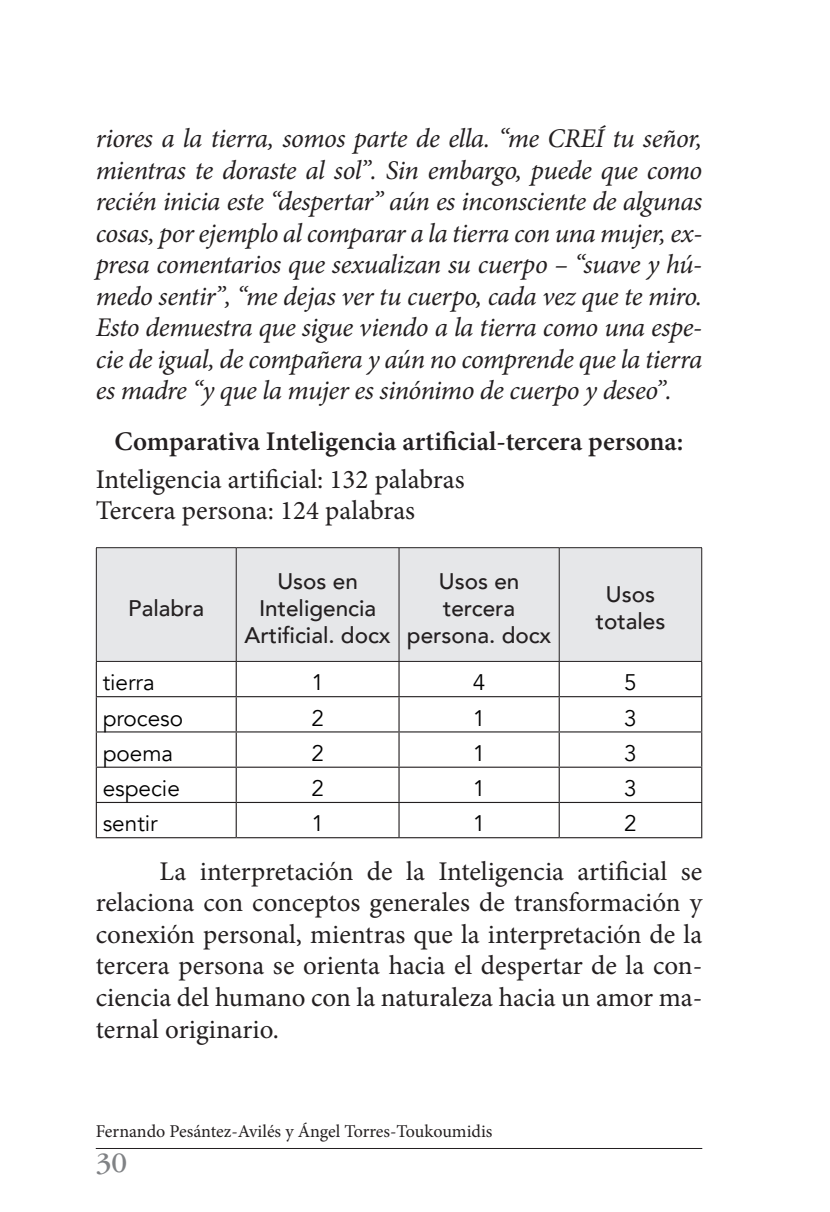
<style>
.page{position:relative;width:830px;height:1212px;background:#fff}
.page>*{position:absolute;margin:0;border:0;box-sizing:border-box;transform-origin:0 0}
.t1{font:29.25px "ITC Garamond Std";color:#808285}
.t2{font:italic 27px/31.5px "Minion Pro";letter-spacing:-.02em;color:#231f20;text-align:justify}
.t3{font:27px/31.5px "Minion Pro";color:#231f20}
.t4{font:600 27px "Minion Pro";color:#231f20}
.t5{font:500 22.5px/27px "Avenir";color:#231f20;text-align:center}
.t6{font:22.5px "Avenir";color:#000001}
.t7{font:18px "Minion Pro";letter-spacing:-.005em;color:#231f20}
</style>
<div class="page">
<hr style="left:96px;top:1148px;width:606px;height:1px;background:#231f20">
<div style="left:97px;top:548px;width:604px;height:113px;background:#e6e7e9"></div>
<svg style="left:97px;top:662px;width:603px;height:175px"></svg>
<hr style="left:235px;top:662px;width:2px;height:34px;background:#231f20">
<hr style="left:398px;top:662px;width:1px;height:34px;background:#231f20">
<hr style="left:558px;top:662px;width:1px;height:34px;background:#231f20">
<hr style="left:96px;top:696px;width:140px;height:1px;background:#231f20">
<hr style="left:236px;top:696px;width:163px;height:1px;background:#231f20">
<hr style="left:235px;top:697px;width:2px;height:34px;background:#231f20">
<hr style="left:399px;top:696px;width:160px;height:1px;background:#231f20">
<hr style="left:398px;top:697px;width:1px;height:34px;background:#231f20">
<hr style="left:559px;top:696px;width:143px;height:1px;background:#231f20">
<hr style="left:558px;top:697px;width:1px;height:34px;background:#231f20">
<hr style="left:96px;top:731px;width:140px;height:1px;background:#231f20">
<hr style="left:236px;top:731px;width:163px;height:1px;background:#231f20">
<hr style="left:235px;top:732px;width:2px;height:35px;background:#231f20">
<hr style="left:399px;top:731px;width:160px;height:1px;background:#231f20">
<hr style="left:398px;top:732px;width:1px;height:35px;background:#231f20">
<hr style="left:559px;top:731px;width:143px;height:1px;background:#231f20">
<hr style="left:558px;top:732px;width:1px;height:35px;background:#231f20">
<hr style="left:96px;top:767px;width:140px;height:1px;background:#231f20">
<hr style="left:236px;top:767px;width:163px;height:1px;background:#231f20">
<hr style="left:235px;top:768px;width:2px;height:34px;background:#231f20">
<hr style="left:399px;top:767px;width:160px;height:1px;background:#231f20">
<hr style="left:398px;top:768px;width:1px;height:34px;background:#231f20">
<hr style="left:559px;top:767px;width:143px;height:1px;background:#231f20">
<hr style="left:558px;top:768px;width:1px;height:34px;background:#231f20">
<hr style="left:96px;top:802px;width:140px;height:1px;background:#231f20">
<hr style="left:236px;top:802px;width:163px;height:1px;background:#231f20">
<hr style="left:235px;top:803px;width:2px;height:34px;background:#231f20">
<hr style="left:399px;top:802px;width:160px;height:1px;background:#231f20">
<hr style="left:398px;top:803px;width:1px;height:34px;background:#231f20">
<hr style="left:559px;top:802px;width:143px;height:1px;background:#231f20">
<hr style="left:558px;top:803px;width:1px;height:34px;background:#231f20">
<hr style="left:96px;top:662px;width:1px;height:34px;background:#231f20">
<hr style="left:700px;top:662px;width:2px;height:34px;background:#231f20">
<hr style="left:96px;top:697px;width:1px;height:34px;background:#231f20">
<hr style="left:700px;top:697px;width:2px;height:34px;background:#231f20">
<hr style="left:96px;top:732px;width:1px;height:35px;background:#231f20">
<hr style="left:700px;top:732px;width:2px;height:35px;background:#231f20">
<hr style="left:96px;top:768px;width:1px;height:34px;background:#231f20">
<hr style="left:700px;top:768px;width:2px;height:34px;background:#231f20">
<hr style="left:96px;top:803px;width:1px;height:34px;background:#231f20">
<hr style="left:700px;top:803px;width:2px;height:34px;background:#231f20">
<hr style="left:96px;top:837px;width:140px;height:1px;background:#231f20">
<hr style="left:236px;top:837px;width:163px;height:1px;background:#231f20">
<hr style="left:399px;top:837px;width:160px;height:1px;background:#231f20">
<hr style="left:559px;top:837px;width:143px;height:1px;background:#231f20">
<hr style="left:96px;top:547px;width:140px;height:1px;background:#231f20">
<hr style="left:96px;top:548px;width:1px;height:113px;background:#231f20">
<hr style="left:236px;top:547px;width:163px;height:1px;background:#231f20">
<hr style="left:236px;top:548px;width:1px;height:113px;background:#231f20">
<hr style="left:399px;top:547px;width:160px;height:1px;background:#231f20">
<hr style="left:398px;top:548px;width:1px;height:113px;background:#231f20">
<hr style="left:559px;top:547px;width:142px;height:1px;background:#231f20">
<hr style="left:558px;top:548px;width:1px;height:113px;background:#231f20">
<hr style="left:701px;top:548px;width:1px;height:113px;background:#231f20">
<hr style="left:96px;top:661px;width:140px;height:1px;background:#231f20">
<hr style="left:236px;top:661px;width:163px;height:1px;background:#231f20">
<hr style="left:399px;top:661px;width:160px;height:1px;background:#231f20">
<hr style="left:559px;top:661px;width:142px;height:1px;background:#231f20">
<p class="t2" style="left:96px;top:123px;width:608px">riores a la tierra, somos parte de ella. “me CREÍ tu señor, mientras te doraste al sol”. Sin embargo, puede que como recién inicia este “despertar” aún es inconsciente de algunas cosas, por ejemplo al comparar a la tierra con una mujer, ex&shy;presa comentarios que sexualizan su cuerpo – “suave y hú&shy;medo sentir”, “me dejas ver tu cuerpo, cada vez que te miro.<br>Esto demuestra que sigue viendo a la tierra como una espe&shy;cie de igual, de compañera y aún no comprende que la tierra es madre “y que la mujer es sinónimo de cuerpo y deseo”.</p>
<p class="t4" style="left:114px;top:423px;width:570px">Comparativa Inteligencia artificial-tercera persona:</p>
<p class="t3" style="left:96px;top:464px;width:370px">Inteligencia artificial: 132 palabras<br>Tercera persona: 124 palabras</p>
<p class="t5" style="left:128px;top:593px;width:77px">Palabra</p>
<p class="t5" style="left:244px;top:566px;width:147px">Usos en<br>Inteligencia<br>Artificial. docx</p>
<p class="t5" style="left:407px;top:566px;width:146px">Usos en tercera persona. docx</p>
<p class="t5" style="left:595px;top:580px;width:71px">Usos totales</p>
<p class="t6" style="left:103px;top:669px;width:53px">tierra</p>
<p class="t6" style="left:311px;top:669px;width:14px">1</p>
<p class="t6" style="left:472px;top:669px;width:14px">4</p>
<p class="t6" style="left:624px;top:669px;width:14px">5</p>
<p class="t6" style="left:103px;top:704px;width:82px">proceso</p>
<p class="t6" style="left:311px;top:704px;width:14px">2</p>
<p class="t6" style="left:472px;top:704px;width:14px">1</p>
<p class="t6" style="left:624px;top:704px;width:14px">3</p>
<p class="t6" style="left:103px;top:740px;width:72px">poema</p>
<p class="t6" style="left:311px;top:740px;width:14px">2</p>
<p class="t6" style="left:472px;top:740px;width:14px">1</p>
<p class="t6" style="left:624px;top:740px;width:14px">3</p>
<p class="t6" style="left:103px;top:775px;width:79px">especie</p>
<p class="t6" style="left:311px;top:775px;width:14px">2</p>
<p class="t6" style="left:472px;top:775px;width:14px">1</p>
<p class="t6" style="left:624px;top:775px;width:14px">3</p>
<p class="t6" style="left:103px;top:810px;width:56px">sentir</p>
<p class="t6" style="left:311px;top:810px;width:14px">1</p>
<p class="t6" style="left:472px;top:810px;width:14px">1</p>
<p class="t6" style="left:624px;top:810px;width:14px">2</p>
<p class="t3" style="left:96px;top:856px;width:607px;text-align:justify;text-indent:64px">La interpretación de la Inteligencia artificial se relaciona con conceptos generales de transformación y conexión personal, mientras que la interpretación de la tercera persona se orienta hacia el despertar de la con&shy;ciencia del humano con la naturaleza hacia un amor ma&shy;ternal originario.</p>
<p class="t7" style="left:96px;top:1119px;width:398px">Fernando Pesántez-Avilés y Ángel Torres-Toukoumidis</p>
<p class="t1" style="left:96px;top:1147px;width:33px">30</p>
</div>
